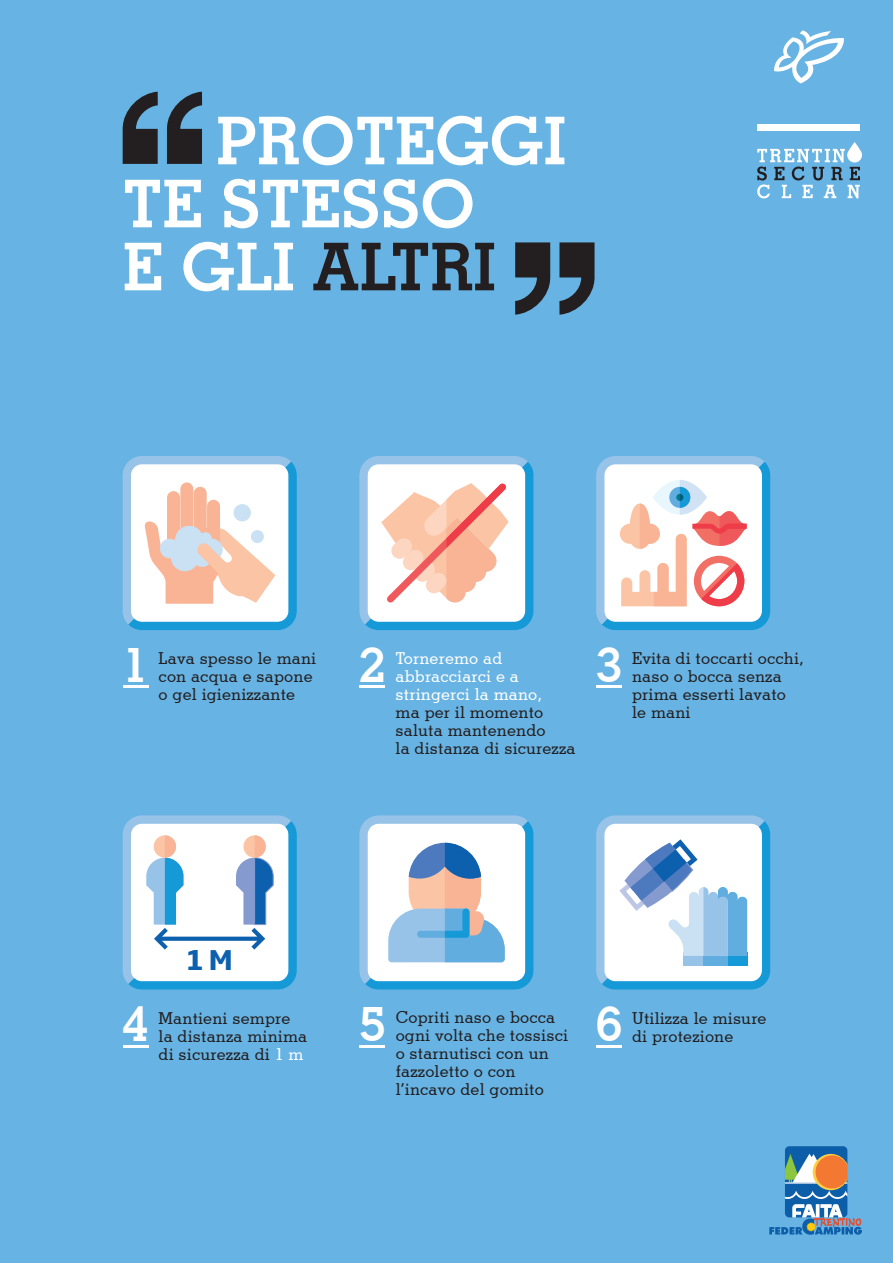
<style>
.page{position:relative;width:893px;height:1263px;background:#67b3e3}
.page>*{position:absolute;margin:0;border:0;box-sizing:border-box;transform-origin:0 0}
.t1{font:700 66px/63px "Stymie BT";color:#fff}
.t2{font:700 47.25px "Stymie BT";color:#fff}
.t3{font:700 26.85px "Soho Gothic Pro";color:#0d60ae}
.t4{font:500 16.5px "Stymie BT";letter-spacing:.01em;color:#231f20}
.t5{font:500 16.5px "Stymie BT";letter-spacing:.01em;color:#fff}
.s1{color:#231f20}
.s2{color:#fff}
</style>
<div class="page">
<svg style="left:774px;top:30px;width:70px;height:53px"></svg>
<div style="left:757px;top:124px;width:103px;height:7px;background:#fff"></div>
<svg style="left:757px;top:142px;width:105px;height:56px"></svg>
<div style="left:785px;top:1146px;width:62px;height:71px;background:#0d5ea8;border-radius:4px"></div>
<svg style="left:769px;top:1154px;width:93px;height:81px"></svg>
<hr style="left:596px;top:686px;width:26px;height:2px;background:#fff">
<svg style="left:596px;top:456px;width:174px;height:174px"></svg>
<hr style="left:123px;top:686px;width:26px;height:2px;background:#fff">
<svg style="left:123px;top:456px;width:174px;height:174px"></svg>
<hr style="left:596px;top:1046px;width:26px;height:2px;background:#fff">
<svg style="left:596px;top:815px;width:174px;height:175px"></svg>
<hr style="left:359px;top:1046px;width:26px;height:2px;background:#fff">
<svg style="left:359px;top:815px;width:175px;height:175px"></svg>
<hr style="left:123px;top:1046px;width:26px;height:2px;background:#fff">
<svg style="left:123px;top:815px;width:174px;height:175px"></svg>
<hr style="left:359px;top:686px;width:26px;height:2px;background:#fff">
<svg style="left:359px;top:456px;width:175px;height:174px"></svg>
<svg style="left:123px;top:92px;width:35px;height:72px"></svg>
<svg style="left:167px;top:92px;width:35px;height:72px"></svg>
<svg style="left:559px;top:242px;width:35px;height:73px"></svg>
<svg style="left:515px;top:242px;width:35px;height:73px"></svg>
<p class="t1" style="left:123px;top:109px;width:445px;text-indent:94px">PROTEGGI<br>TE STESSO<br>E GLI <span class="s1">ALTRI</span></p>
<h2 class="t2" style="left:123px;top:636px;width:27px">1</h2>
<h2 class="t2" style="left:596px;top:636px;width:27px">3</h2>
<h2 class="t2" style="left:359px;top:636px;width:27px">2</h2>
<p class="t4" style="left:159px;top:648px;width:159px">Lava spesso le mani</p>
<p class="t4" style="left:159px;top:666px;width:155px">con acqua e sapone</p>
<p class="t4" style="left:159px;top:684px;width:138px">o gel igienizzante</p>
<p class="t5" style="left:396px;top:648px;width:108px">Torneremo ad</p>
<p class="t5" style="left:396px;top:666px;width:125px">abbracciarci e a</p>
<p class="t5" style="left:396px;top:684px;width:148px">stringerci la mano,</p>
<p class="t4" style="left:396px;top:702px;width:149px">ma per il momento</p>
<p class="t4" style="left:396px;top:720px;width:151px">saluta mantenendo</p>
<p class="t4" style="left:396px;top:738px;width:181px">la distanza di sicurezza</p>
<p class="t4" style="left:632px;top:648px;width:173px">Evita di toccarti occhi,</p>
<p class="t4" style="left:632px;top:666px;width:151px">naso o bocca senza</p>
<p class="t4" style="left:632px;top:684px;width:155px">prima esserti lavato</p>
<p class="t4" style="left:632px;top:702px;width:60px">le mani</p>
<h3 class="t3" style="left:187px;top:938px;width:47px">1 M</h3>
<h2 class="t2" style="left:123px;top:996px;width:27px">4</h2>
<h2 class="t2" style="left:359px;top:996px;width:27px">5</h2>
<h2 class="t2" style="left:596px;top:996px;width:27px">6</h2>
<p class="t4" style="left:396px;top:1007px;width:161px">Copriti naso e bocca</p>
<p class="t4" style="left:396px;top:1025px;width:174px">ogni volta che tossisci</p>
<p class="t4" style="left:396px;top:1043px;width:155px">o starnutisci con un</p>
<p class="t4" style="left:396px;top:1061px;width:121px">fazzoletto o con</p>
<p class="t4" style="left:396px;top:1079px;width:150px">l’incavo del gomito</p>
<p class="t4" style="left:159px;top:1008px;width:133px">Mantieni sempre</p>
<p class="t4" style="left:159px;top:1026px;width:150px">la distanza minima</p>
<p class="t4" style="left:159px;top:1044px;width:146px">di sicurezza di <span class="s2">1 m</span></p>
<p class="t4" style="left:632px;top:1008px;width:136px">Utilizza le misure</p>
<p class="t4" style="left:632px;top:1026px;width:103px">di protezione</p>
</div>
